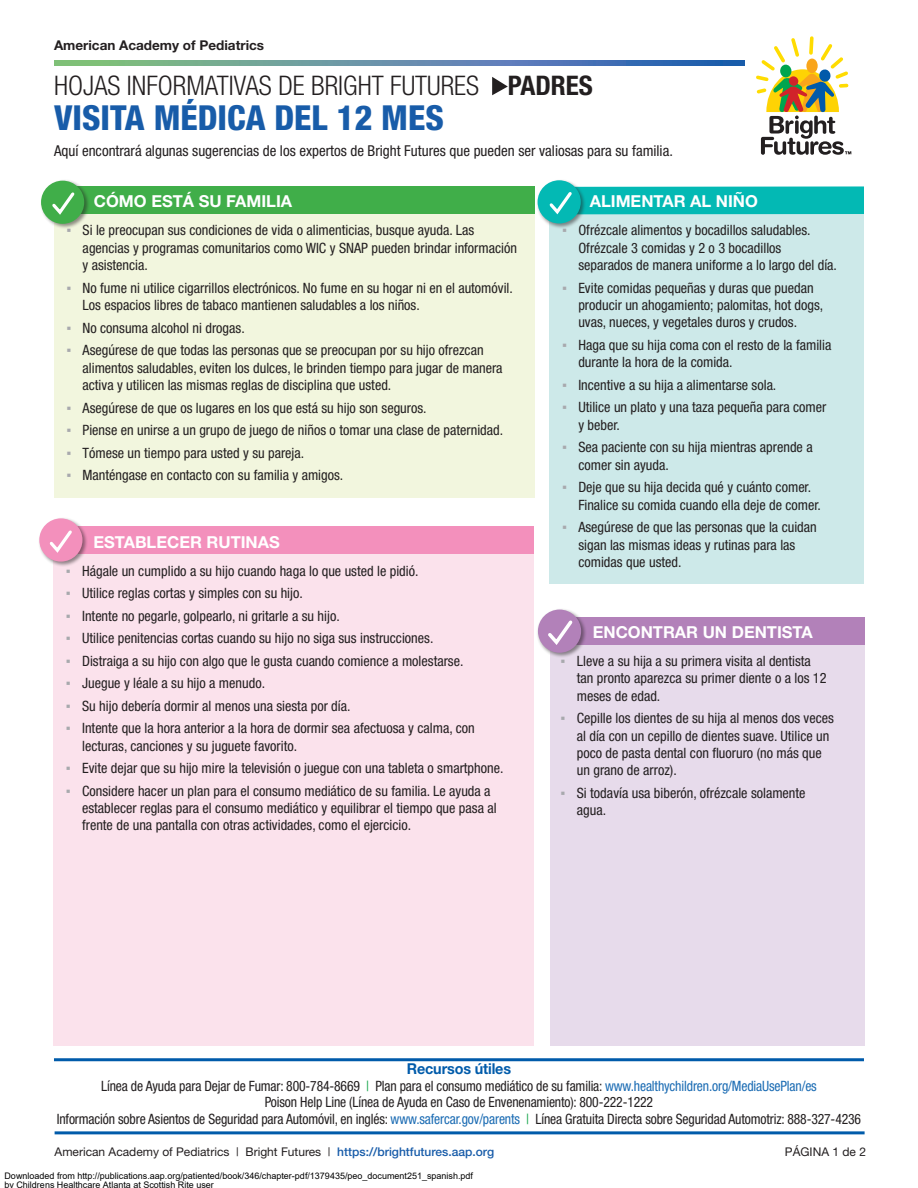
<style>
.page{position:relative;width:918px;height:1188px;background:#fff}
.page>*{position:absolute;margin:0;border:0;box-sizing:border-box;transform-origin:0 0}
.heading{font:800 condensed 34.5px "Helvetica Neue";color:#185ca9}
.heading-2{font:300 condensed 27px "Helvetica Neue";color:#231f20}
.New_White_heads{font:700 16.5px "Helvetica Neue";color:#fff}
.t1{font:condensed 15px "Helvetica Neue";color:#231f20}
.t2{font:700 15px "Helvetica Neue";letter-spacing:-.01em;color:#005baa;scale:.96 1}
.t3{font:condensed 14.25px/17.4px "Helvetica Neue";color:#231f20}
.t4{font:condensed 14.25px/16.5px "Helvetica Neue";color:#231f20;text-align:center;scale:.96 1}
.intro_line{font:700 13.5px "Helvetica Neue";color:#231f20}
.list_helv{font:12px "Helvetica Neue";color:#231f20}
.t5{font:9px/9px "Arial";color:#000}
.s1{font-weight:700}
.s2{font-family:"Arial";font-stretch:normal;color:#a8a9ad}
.s3{color:#1ca74f}
.s4{color:#1a6bb3}
.s5{font-weight:500;color:#185ca9}
</style>
<div class="page">
<div style="left:550px;top:189px;width:314px;height:395px;background:#cde9e9"></div>
<div style="left:550px;top:186px;width:314px;height:28px;background:#03b9b4"></div>
<div style="left:536px;top:179px;width:51px;height:50px;background:#231f20;opacity:.5"></div>
<div style="left:538px;top:180px;width:43px;height:43px;background:#03b9b4;border-radius:50%"></div>
<svg style="left:549px;top:192px;width:23px;height:23px"></svg>
<div style="left:54px;top:187px;width:481px;height:311px;background:#f0f5d8"></div>
<div style="left:54px;top:187px;width:481px;height:27px;background:#40ae49"></div>
<div style="left:40px;top:179px;width:50px;height:51px;background:#231f20;opacity:.5"></div>
<div style="left:41px;top:181px;width:43px;height:43px;background:#40ae49;border-radius:50%"></div>
<svg style="left:52px;top:192px;width:23px;height:23px"></svg>
<svg style="left:492px;top:77px;width:16px;height:18px"></svg>
<svg style="left:756px;top:36px;width:95px;height:119px"></svg>
<svg style="left:54px;top:60px;width:690px;height:5px;background:#5e8fa2"></svg>
<div style="left:53px;top:544px;width:481px;height:501px;background:#fbdce9"></div>
<div style="left:53px;top:526px;width:481px;height:28px;background:#f390bc"></div>
<div style="left:38px;top:517px;width:50px;height:50px;background:#231f20;opacity:.5"></div>
<div style="left:39px;top:518px;width:43px;height:44px;background:#f390bc;border-radius:50%"></div>
<svg style="left:49px;top:530px;width:23px;height:23px"></svg>
<hr style="left:54px;top:1058px;width:810px;height:3px;background:#005baa">
<hr style="left:55px;top:1131px;width:810px;height:3px;background:#005baa">
<div style="left:550px;top:633px;width:315px;height:412px;background:#e7dbeb"></div>
<div style="left:556px;top:617px;width:309px;height:28px;background:#b281b9"></div>
<div style="left:537px;top:608px;width:50px;height:51px;background:#231f20;opacity:.5"></div>
<div style="left:538px;top:610px;width:43px;height:43px;background:#b281b9;border-radius:50%"></div>
<svg style="left:548px;top:620px;width:25px;height:25px"></svg>
<p class="intro_line" style="left:54px;top:37px;width:212px">American Academy of Pediatrics</p>
<p class="heading-2" style="left:54px;top:70px;width:540px">HOJAS INFORMATIVAS DE BRIGHT FUTURES <span class="s1">PADRES</span></p>
<p class="heading" style="left:54px;top:96px;width:391px">VISITA MÉDICA DEL 12 MES</p>
<p class="t1" style="left:54px;top:142px;width:620px">Aquí encontrará algunas sugerencias de los expertos de Bright Futures que pueden ser valiosas para su familia.</p>
<p class="New_White_heads" style="left:94px;top:191px;width:200px">CÓMO ESTÁ SU FAMILIA</p>
<p class="t3" style="left:83px;top:222px;width:436px;text-indent:-16px"><span class="s2">▪</span> Si le preocupan sus condiciones de vida o alimenticias, busque ayuda. Las agencias y programas comunitarios como WIC y SNAP pueden brindar información y asistencia.</p>
<p class="t3" style="left:83px;top:279px;width:432px;text-indent:-16px"><span class="s2">▪</span> No fume ni utilice cigarrillos electrónicos. No fume en su hogar ni en el automóvil.<br>Los espacios libres de tabaco mantienen saludables a los niños.</p>
<p class="t3" style="left:66px;top:319px;width:180px"><span class="s2">▪</span> No consuma alcohol ni drogas.</p>
<p class="t3" style="left:83px;top:341px;width:422px;text-indent:-16px"><span class="s2">▪</span> Asegúrese de que todas las personas que se preocupan por su hijo ofrezcan alimentos saludables, eviten los dulces, le brinden tiempo para jugar de manera activa y utilicen las mismas reglas de disciplina que usted.</p>
<p class="t3" style="left:66px;top:399px;width:362px"><span class="s2">▪</span> Asegúrese de que os lugares en los que está su hijo son seguros.</p>
<p class="t3" style="left:66px;top:421px;width:438px"><span class="s2">▪</span> Piense en unirse a un grupo de juego de niños o tomar una clase de paternidad.</p>
<p class="t3" style="left:66px;top:444px;width:239px"><span class="s2">▪</span> Tómese un tiempo para usted y su pareja.</p>
<p class="t3" style="left:66px;top:466px;width:278px"><span class="s2">▪</span> Manténgase en contacto con su familia y amigos.</p>
<p class="New_White_heads" style="left:93px;top:532px;width:188px">ESTABLECER RUTINAS</p>
<p class="t3" style="left:66px;top:562px;width:354px"><span class="s2">▪</span> Hágale un cumplido a su hijo cuando haga lo que usted le pidió.</p>
<p class="t3" style="left:66px;top:584px;width:238px"><span class="s2">▪</span> Utilice reglas cortas y simples con su hijo.</p>
<p class="t3" style="left:66px;top:607px;width:275px"><span class="s2">▪</span> Intente no pegarle, golpearlo, ni gritarle a su hijo.</p>
<p class="t3" style="left:66px;top:629px;width:369px"><span class="s2">▪</span> Utilice penitencias cortas cuando su hijo no siga sus instrucciones.</p>
<p class="t3" style="left:66px;top:652px;width:399px"><span class="s2">▪</span> Distraiga a su hijo con algo que le gusta cuando comience a molestarse.</p>
<p class="t3" style="left:66px;top:674px;width:201px"><span class="s2">▪</span> Juegue y léale a su hijo a menudo.</p>
<p class="t3" style="left:66px;top:697px;width:286px"><span class="s2">▪</span> Su hijo debería dormir al menos una siesta por día.</p>
<p class="t3" style="left:82px;top:720px;width:394px;text-indent:-16px"><span class="s2">▪</span> Intente que la hora anterior a la hora de dormir sea afectuosa y calma, con lecturas, canciones y su juguete favorito.</p>
<p class="t3" style="left:66px;top:759px;width:439px"><span class="s2">▪</span> Evite dejar que su hijo mire la televisión o juegue con una tableta o smartphone.</p>
<p class="t3" style="left:82px;top:782px;width:416px;text-indent:-16px"><span class="s2">▪</span> Considere hacer un plan para el consumo mediático de su familia. Le ayuda a establecer reglas para el consumo mediático y equilibrar el tiempo que pasa al frente de una pantalla con otras actividades, como el ejercicio.</p>
<p class="New_White_heads" style="left:590px;top:191px;width:170px">ALIMENTAR AL NIÑO</p>
<p class="t3" style="left:578px;top:222px;width:260px;text-indent:-16px"><span class="s2">▪</span> Ofrézcale alimentos y bocadillos saludables.<br>Ofrézcale 3 comidas y 2 o 3 bocadillos separados de manera uniforme a lo largo del día.</p>
<p class="t3" style="left:578px;top:279px;width:246px;text-indent:-16px"><span class="s2">▪</span> Evite comidas pequeñas y duras que puedan producir un ahogamiento; palomitas, hot dogs, uvas, nueces, y vegetales duros y crudos.</p>
<p class="t3" style="left:578px;top:336px;width:255px;text-indent:-16px"><span class="s2">▪</span> Haga que su hija coma con el resto de la familia durante la hora de la comida.</p>
<p class="t3" style="left:562px;top:376px;width:216px"><span class="s2">▪</span> Incentive a su hija a alimentarse sola.</p>
<p class="t3" style="left:578px;top:399px;width:250px;text-indent:-16px"><span class="s2">▪</span> Utilice un plato y una taza pequeña para comer y beber.</p>
<p class="t3" style="left:578px;top:439px;width:236px;text-indent:-16px"><span class="s2">▪</span> Sea paciente con su hija mientras aprende a comer sin ayuda.</p>
<p class="t3" style="left:578px;top:478px;width:244px;text-indent:-16px"><span class="s2">▪</span> Deje que su hija decida qué y cuánto comer.<br>Finalice su comida cuando ella deje de comer.</p>
<p class="t3" style="left:578px;top:518px;width:240px;text-indent:-16px"><span class="s2">▪</span> Asegúrese de que las personas que la cuidan sigan las mismas ideas y rutinas para las comidas que usted.</p>
<p class="New_White_heads" style="left:593px;top:622px;width:222px">ENCONTRAR UN DENTISTA</p>
<p class="t3" style="left:577px;top:652px;width:251px;text-indent:-16px"><span class="s2">▪</span> Lleve a su hija a su primera visita al dentista tan pronto aparezca su primer diente o a los 12 meses de edad.</p>
<p class="t3" style="left:577px;top:710px;width:259px;text-indent:-16px"><span class="s2">▪</span> Cepille los dientes de su hija al menos dos veces al día con un cepillo de dientes suave. Utilice un poco de pasta dental con fluoruro (no más que un grano de arroz).</p>
<p class="t3" style="left:577px;top:784px;width:230px;text-indent:-16px"><span class="s2">▪</span> Si todavía usa biberón, ofrézcale solamente agua.</p>
<p class="t2" style="left:407px;top:1060px;width:110px">Recursos útiles</p>
<p class="t4" style="left:101px;top:1077px;width:747px">Línea de Ayuda para Dejar de Fumar: 800-784-8669 <span class="s3">|</span> Plan para el consumo mediático de su familia: <span class="s4">www.healthychildren.org/MediaUsePlan/es</span></p>
<p class="t4" style="left:57px;top:1094px;width:839px">Poison Help Line (Línea de Ayuda en Caso de Envenenamiento): 800-222-1222<br>Información sobre Asientos de Seguridad para Automóvil, en inglés: <span class="s4">www.safercar.gov/parents</span> <span class="s3">|</span> Línea Gratuita Directa sobre Seguridad Automotriz: 888-327-4236</p>
<p class="list_helv" style="left:55px;top:1145px;width:441px">American Academy of Pediatrics | Bright Futures | <span class="s5">https://brightfutures.aap.org</span></p>
<p class="list_helv" style="left:785px;top:1145px;width:83px">PÁGINA 1 de 2</p>
<p class="t5" style="left:4px;top:1172px;width:470px">Downloaded from http://publications.aap.org/patiented/book/346/chapter-pdf/1379435/peo_document251_spanish.pdf by Childrens Healthcare Atlanta at Scottish Rite user</p>
</div>
